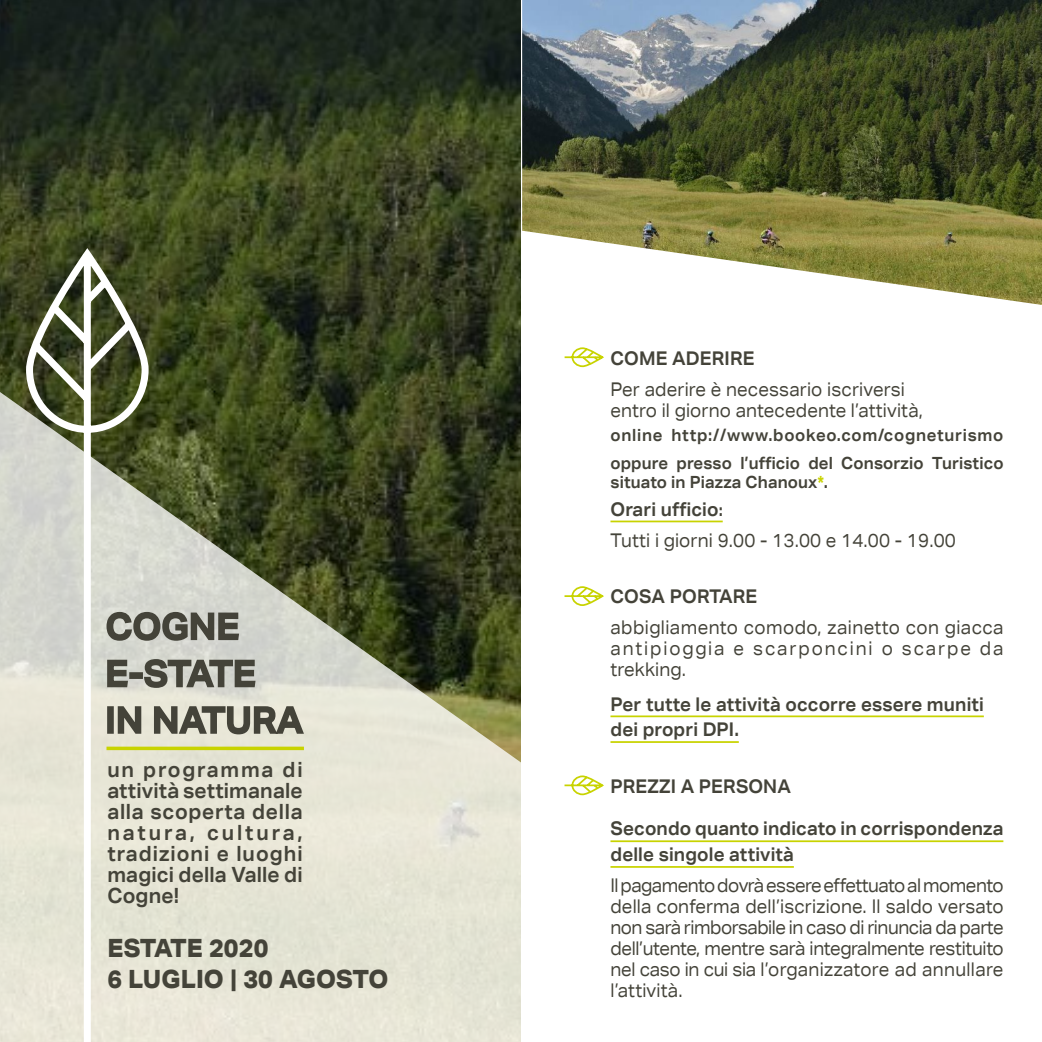
<style>
.page{position:relative;width:1042px;height:1042px;background:#fff}
.page>*{position:absolute;margin:0;border:0;box-sizing:border-box;transform-origin:0 0}
.t1{font:800 25.2px/31px "Aktiv Grotesk Ex";letter-spacing:.01em;color:#444339;scale:.83 1}
.t2{font:700 21px/21px "Aktiv Grotesk Ex";letter-spacing:.06em;color:#444339;text-align:justify;scale:.83 1}
.t3{font:18.9px/21px "Aktiv Grotesk Ex";letter-spacing:.01em;color:#444339;scale:.83 1}
.t4{font:700 18.9px/25.7px "Aktiv Grotesk Ex";letter-spacing:.01em;color:#444339;scale:.83 1}
.t5{font:700 16.8px/28px "Aktiv Grotesk Ex";letter-spacing:.01em;color:#444339;scale:.83 1}
.s1{color:#c8d300}
.s2{font-weight:700}
.s3{font-weight:700;font-size:16.8px}
</style>
<div class="page">
<img style="left:0;top:0;width:521px;height:392px">
<img style="left:522px;top:0;width:520px;height:305px">
<svg style="left:0;top:392px;width:521px;height:650px;background:#a6a892"></svg>
<svg style="left:23px;top:247px;width:129px;height:795px;background:#bfc1b0"></svg>
<svg style="left:106px;top:705px;width:199px;height:30px;background:#949386"></svg>
<svg style="left:106px;top:611px;width:134px;height:31px;background:#87877e"></svg>
<svg style="left:106px;top:658px;width:150px;height:31px;background:#8a8a81"></svg>
<hr style="left:610px;top:520px;width:113px;height:2px;background:#c8d300">
<hr style="left:610px;top:715px;width:374px;height:2px;background:#c8d300">
<hr style="left:610px;top:741px;width:129px;height:2px;background:#c8d300">
<hr style="left:610px;top:840px;width:393px;height:2px;background:#c8d300">
<hr style="left:610px;top:866px;width:184px;height:2px;background:#c8d300">
<svg style="left:564px;top:347px;width:40px;height:21px"></svg>
<svg style="left:564px;top:586px;width:40px;height:20px"></svg>
<svg style="left:564px;top:775px;width:40px;height:21px"></svg>
<svg style="left:106px;top:746px;width:198px;height:4px"></svg>
<p class="t2" style="left:107px;top:758px;width:237px">un programma di attività settimanale alla scoperta della natura, cultura, tradizioni e luoghi magici della Valle di Cogne!</p>
<h1 class="t1" style="left:107px;top:932px;width:340px">ESTATE 2020<br>6 LUGLIO | 30 AGOSTO</h1>
<p class="t4" style="left:610px;top:345px;width:175px">COME ADERIRE</p>
<p class="t3" style="left:610px;top:378px;width:378px">Per aderire è necessario iscriversi entro il giorno antecedente l’attività,</p>
<p class="t5" style="left:610px;top:421px;width:475px">online http://www.bookeo.com/cogneturismo oppure presso l’ufficio del Consorzio Turistico</p>
<p class="t5" style="left:610px;top:468px;width:264px">situato in Piazza Chanoux<span class="s1">*</span>.</p>
<p class="t3" style="left:610px;top:493px;width:418px;line-height:31px"><span class="s2">Orari ufficio</span><span class="s3">:<br></span>Tutti i giorni 9.00 - 13.00 e 14.00 - 19.00</p>
<p class="t4" style="left:610px;top:583px;width:179px">COSA PORTARE</p>
<p class="t3" style="left:610px;top:617px;width:475px;text-align:justify">abbigliamento comodo, zainetto con giacca antipioggia e scarponcini o scarpe da trekking.</p>
<p class="t4" style="left:610px;top:690px;width:451px">Per tutte le attività occorre essere muniti dei propri DPI.</p>
<p class="t4" style="left:610px;top:773px;width:219px">PREZZI A PERSONA</p>
<p class="t4" style="left:610px;top:815px;width:475px">Secondo quanto indicato in corrispondenza delle singole attività</p>
<p class="t3" style="left:610px;top:874px;width:475px;text-align:justify">Il pagamento dovrà essere effettuato al momento della conferma dell’iscrizione. Il saldo versato non sarà rimborsabile in caso di rinuncia da parte dell’utente, mentre sarà integralmente restituito nel caso in cui sia l’organizzatore ad annullare l’attività.</p>
</div>
